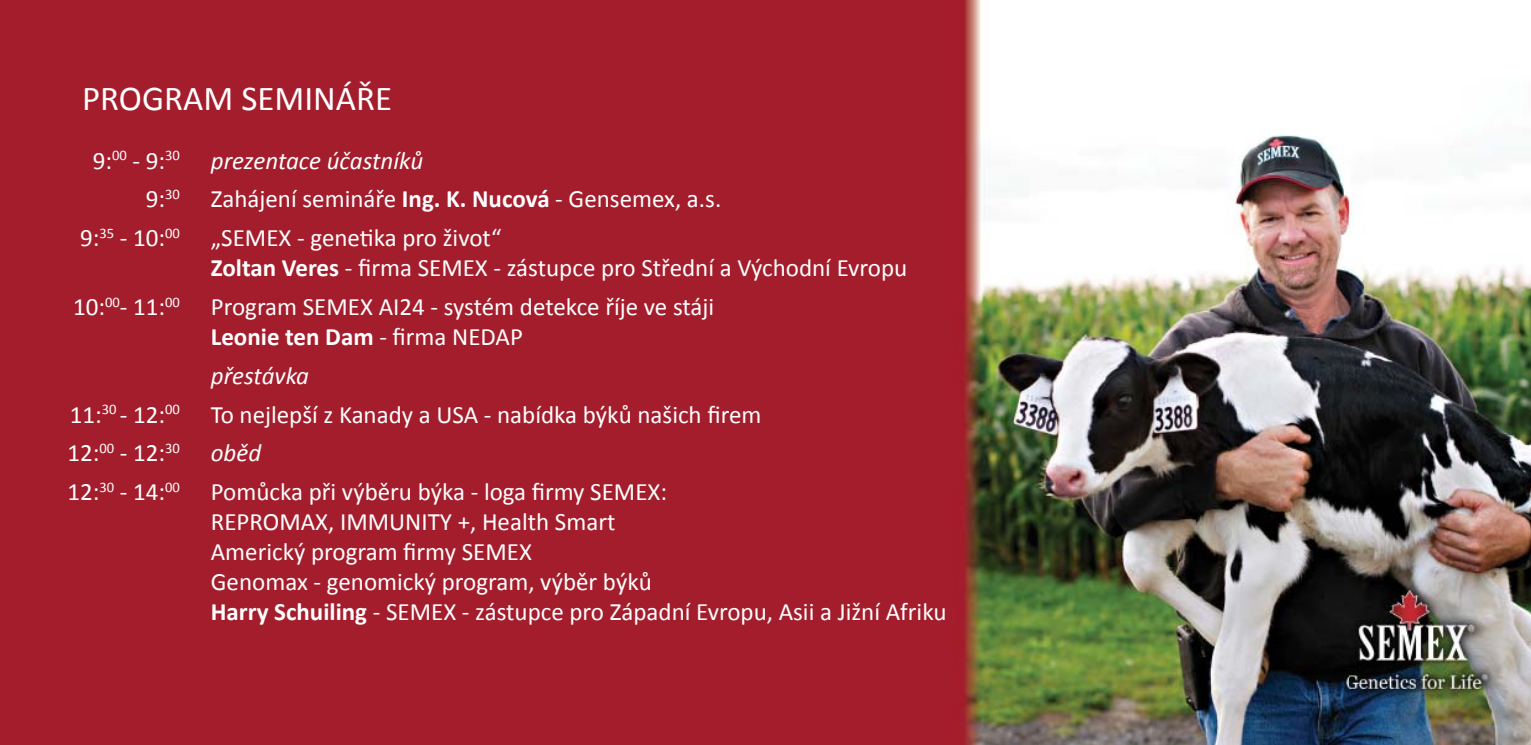
<style>
.page{position:relative;width:1531px;height:745px;background:#fff}
.page>*{position:absolute;margin:0;border:0;box-sizing:border-box;transform-origin:0 0}
.t1{font:35px "Calibri";color:#fff}
.t2{font:25px/30px "Calibri";color:#fff}
.t3{font:italic 25px "Calibri";color:#fff}
.t4{font:700 25px "Calibri";color:#fff}
.s1{font-style:normal}
.s2{font-weight:700}
.s3{font-weight:400}
.s4{font-style:italic}
</style>
<div class="page">
<div style="left:0;top:0;width:1348px;height:744px;background:#a41d2c"></div>
<img style="left:1348px;top:196px;width:183px;height:548px">
<img style="left:965px;top:0;width:383px;height:744px">
<h1 class="t1" style="left:82px;top:84px;width:311px">PROGRAM SEMINÁŘE</h1>
<p class="t3" style="left:93px;top:150px;width:332px"><span class="s1">9:</span><sup>00</sup> <span class="s1">- 9:</span><sup>30</sup> prezentace účastníků</p>
<p class="t2" style="left:146px;top:186px;width:577px">9:<sup>30</sup> Zahájení semináře <span class="s2">Ing. K. Nucová</span> - Gensemex, a.s.</p>
<p class="t2" style="left:80px;top:225px;width:423px">9:<sup>35</sup> - 10:<sup>00</sup> „SEMEX - genetika pro život“</p>
<p class="t2" style="left:73px;top:250px;width:836px;line-height:38.8px;text-indent:138px"><span class="s2">Zoltan Veres</span> - firma SEMEX - zástupce pro Střední a Východní Evropu<br>10:<sup>00</sup>- 11:<sup>00</sup> Program SEMEX AI24 - systém detekce říje ve stáji</p>
<p class="t4" style="left:211px;top:326px;width:314px">Leonie ten Dam <span class="s3">- firma NEDAP</span></p>
<p class="t3" style="left:211px;top:365px;width:100px">přestávka</p>
<p class="t2" style="left:70px;top:401px;width:693px">11:<sup>30</sup> - 12:<sup>00</sup> To nejlepší z Kanady a USA - nabídka býků našich firem</p>
<p class="t2" style="left:67px;top:440px;width:195px">12:<sup>00</sup> - 12:<sup>30</sup> <span class="s4">oběd</span></p>
<p class="t2" style="left:67px;top:478px;width:601px">12:<sup>30</sup> - 14:<sup>00</sup> Pomůcka při výběru býka - loga firmy SEMEX:</p>
<p class="t2" style="left:211px;top:508px;width:737px">REPROMAX, IMMUNITY +, Health Smart<br>Americký program firmy SEMEX<br>Genomax - genomický program, výběr býků<br><span class="s2">Harry Schuiling</span> - SEMEX - zástupce pro Západní Evropu, Asii a Jižní Afriku</p>
</div>
